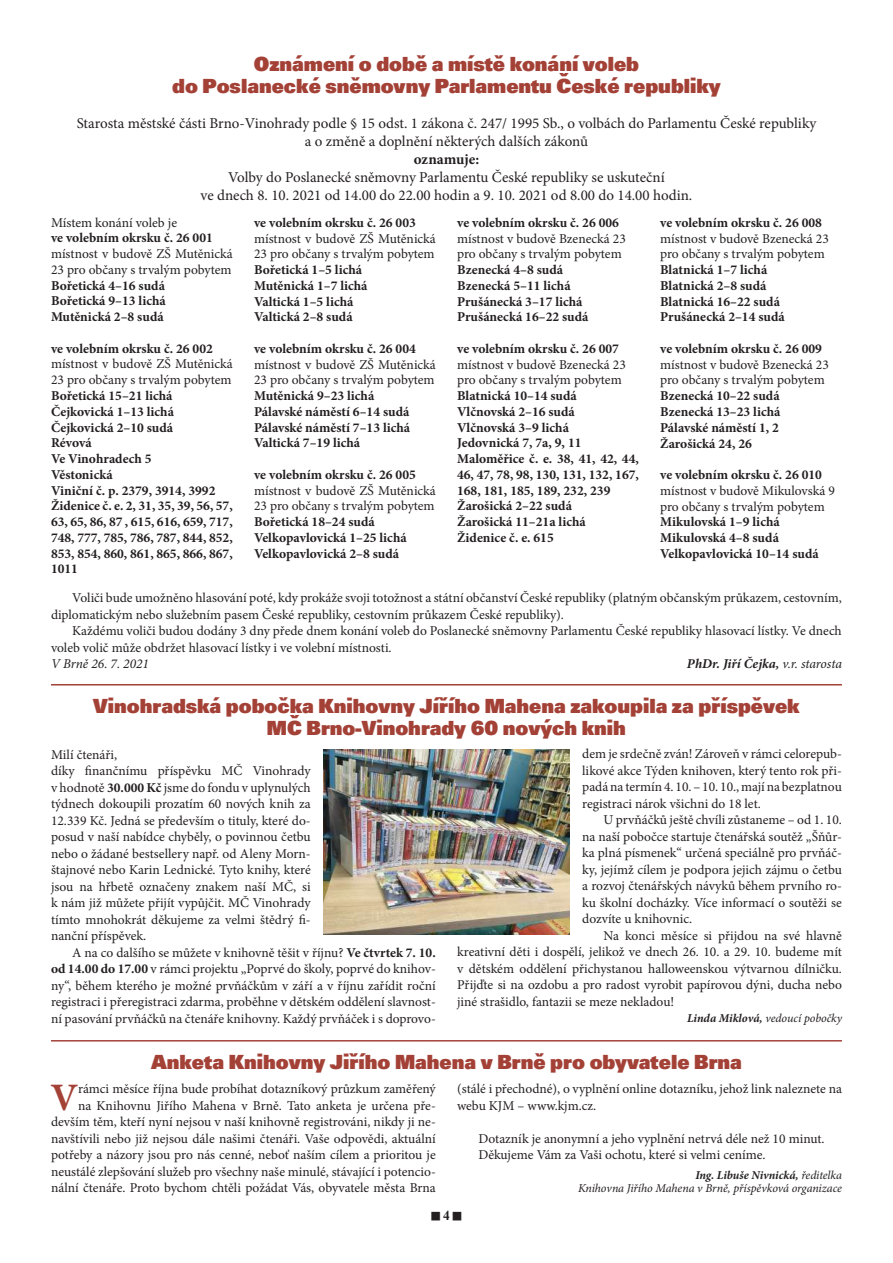
<style>
.page{position:relative;width:893px;height:1263px;background:#fff}
.page>*{position:absolute;margin:0;border:0;box-sizing:border-box;transform-origin:0 0}
.t1{font:700 38.85px "Minion Pro";color:#a44137}
.t2{font:800 21px/22.5px "Unitus DEE";color:#a44137;text-align:center}
.t3{font:15px/18px "Minion Pro";color:#231f20;text-align:center}
.t4{font:700 15px "Minion Pro";color:#231f20}
.t5{font:13.5px/16.5px "Minion Pro";color:#231f20}
.t6{font:700 13.5px/15.8px "Minion Pro";color:#231f20}
.t7{font:italic 700 13.5px "Minion Pro";color:#231f20}
.t8{font:italic 13.5px "Minion Pro";color:#231f20}
.t9{font:700 13.5px "Times New Roman";color:#231f20}
.t10{font:italic 12px/13.5px "Minion Pro";letter-spacing:-.005em;color:#231f20;text-align:right}
.s1{font-weight:400}
.s2{font-weight:700}
</style>
<div class="page">
<img style="left:323px;top:749px;width:246px;height:185px">
<hr style="left:51px;top:1040px;width:791px;height:1px;background:#a44137">
<hr style="left:51px;top:684px;width:791px;height:1px;background:#a44137">
<h2 class="t2" style="left:172px;top:52px;width:550px">Oznámení o době a místě konání voleb<br>do Poslanecké sněmovny Parlamentu České republiky</h2>
<p class="t3" style="left:77px;top:114px;width:741px">Starosta městské části Brno-Vinohrady podle § 15 odst. 1 zákona č. 247/ 1995 Sb., o volbách do Parlamentu České republiky a o změně a doplnění některých dalších zákonů</p>
<p class="t4" style="left:414px;top:148px;width:67px">oznamuje:</p>
<p class="t3" style="left:201px;top:168px;width:493px">Volby do Poslanecké sněmovny Parlamentu České republiky se uskuteční<br>ve dnech 8. 10. 2021 od 14.00 do 22.00 hodin a 9. 10. 2021 od 8.00 do 14.00 hodin.</p>
<p class="t5" style="left:51px;top:214px;width:128px">Místem konání voleb je</p>
<p class="t6" style="left:51px;top:230px;width:163px">ve volebním okrsku č. 26 001</p>
<p class="t5" style="left:51px;top:246px;width:183px;line-height:15.8px">místnost v budově ZŠ Mutěnická<br>23 pro občany s trvalým pobytem</p>
<p class="t6" style="left:51px;top:277px;width:116px;text-align:justify">Bořetická 4–16 sudá Bořetická 9–13 lichá Mutěnická 2–8 sudá</p>
<p class="t6" style="left:51px;top:340px;width:163px">ve volebním okrsku č. 26 002</p>
<p class="t5" style="left:51px;top:356px;width:183px;line-height:15.8px">místnost v budově ZŠ Mutěnická<br>23 pro občany s trvalým pobytem</p>
<p class="t6" style="left:51px;top:388px;width:183px">Bořetická 15–21 lichá<br>Čejkovická 1–13 lichá<br>Čejkovická 2–10 sudá<br>Révová<br>Ve Vinohradech 5<br>Věstonická<br>Viniční č. p. 2379, 3914, 3992<br>Židenice č. e. 2, 31, 35, 39, 56, 57,<br>63, 65, 86, 87 , 615, 616, 659, 717,<br>748, 777, 785, 786, 787, 844, 852,<br>853, 854, 860, 861, 865, 866, 867,<br>1011</p>
<p class="t6" style="left:254px;top:214px;width:163px">ve volebním okrsku č. 26 003</p>
<p class="t5" style="left:254px;top:230px;width:183px;line-height:15.8px">místnost v budově ZŠ Mutěnická<br>23 pro občany s trvalým pobytem</p>
<p class="t6" style="left:254px;top:262px;width:115px">Bořetická 1–5 lichá<br>Mutěnická 1–7 lichá<br>Valtická 1–5 lichá<br>Valtická 2–8 sudá</p>
<p class="t6" style="left:254px;top:340px;width:163px">ve volebním okrsku č. 26 004</p>
<p class="t5" style="left:254px;top:356px;width:183px;line-height:15.8px">místnost v budově ZŠ Mutěnická<br>23 pro občany s trvalým pobytem</p>
<p class="t6" style="left:254px;top:388px;width:158px">Mutěnická 9–23 lichá<br>Pálavské náměstí 6–14 sudá<br>Pálavské náměstí 7–13 lichá<br>Valtická 7–19 lichá</p>
<p class="t6" style="left:254px;top:466px;width:163px">ve volebním okrsku č. 26 005</p>
<p class="t5" style="left:254px;top:482px;width:183px;line-height:15.8px">místnost v budově ZŠ Mutěnická<br>23 pro občany s trvalým pobytem</p>
<p class="t6" style="left:254px;top:514px;width:154px">Bořetická 18–24 sudá<br>Velkopavlovická 1–25 lichá<br>Velkopavlovická 2–8 sudá</p>
<p class="t6" style="left:457px;top:214px;width:163px">ve volebním okrsku č. 26 006</p>
<p class="t5" style="left:457px;top:230px;width:170px;line-height:15.8px">místnost v budově Bzenecká 23 pro občany s trvalým pobytem</p>
<p class="t6" style="left:457px;top:262px;width:133px">Bzenecká 4–8 sudá<br>Bzenecká 5–11 lichá<br>Prušánecká 3–17 lichá<br>Prušánecká 16–22 sudá</p>
<p class="t6" style="left:457px;top:340px;width:163px">ve volebním okrsku č. 26 007</p>
<p class="t5" style="left:457px;top:356px;width:170px;line-height:15.8px">místnost v budově Bzenecká 23 pro občany s trvalým pobytem</p>
<p class="t6" style="left:457px;top:388px;width:183px">Blatnická 10–14 sudá<br>Vlčnovská 2–16 sudá<br>Vlčnovská 3–9 lichá<br>Jedovnická 7, 7a, 9, 11<br>Maloměřice č. e. 38, 41, 42, 44,<br>46, 47, 78, 98, 130, 131, 132, 167,<br>168, 181, 185, 189, 232, 239<br>Žarošická 2–22 sudá<br>Žarošická 11–21a lichá<br>Židenice č. e. 615</p>
<p class="t6" style="left:660px;top:215px;width:163px">ve volebním okrsku č. 26 008</p>
<p class="t5" style="left:660px;top:231px;width:170px;line-height:15.8px">místnost v budově Bzenecká 23 pro občany s trvalým pobytem</p>
<p class="t6" style="left:660px;top:262px;width:126px">Blatnická 1–7 lichá<br>Blatnická 2–8 sudá<br>Blatnická 16–22 sudá<br>Prušánecká 2–14 sudá</p>
<p class="t6" style="left:660px;top:341px;width:163px">ve volebním okrsku č. 26 009</p>
<p class="t5" style="left:660px;top:357px;width:170px;line-height:15.8px">místnost v budově Bzenecká 23 pro občany s trvalým pobytem</p>
<p class="t6" style="left:660px;top:388px;width:122px;text-align:justify">Bzenecká 10–22 sudá Bzenecká 13–23 lichá Pálavské náměstí 1, 2<br>Žarošická 24, 26</p>
<p class="t6" style="left:660px;top:467px;width:163px">ve volebním okrsku č. 26 010</p>
<p class="t5" style="left:660px;top:483px;width:176px;line-height:15.8px">místnost v budově Mikulovská 9 pro občany s trvalým pobytem</p>
<p class="t6" style="left:660px;top:514px;width:160px">Mikulovská 1–9 lichá<br>Mikulovská 4–8 sudá<br>Velkopavlovická 10–14 sudá</p>
<p class="t5" style="left:51px;top:590px;width:792px;text-indent:21px">Voliči bude umožněno hlasování poté, kdy prokáže svoji totožnost a státní občanství České republiky (platným občanským průkazem, cestovním, diplomatickým nebo služebním pasem České republiky, cestovním průkazem České republiky).</p>
<p class="t5" style="left:51px;top:623px;width:792px;text-indent:21px">Každému voliči budou dodány 3 dny přede dnem konání voleb do Poslanecké sněmovny Parlamentu České republiky hlasovací lístky. Ve dnech voleb volič může obdržet hlasovací lístky i ve volební místnosti.</p>
<p class="t8" style="left:51px;top:655px;width:100px">V Brně 26. 7. 2021</p>
<p class="t7" style="left:687px;top:654px;width:156px">PhDr. Jiří Čejka, <span class="s1">v.r. starosta</span></p>
<h2 class="t2" style="left:93px;top:694px;width:708px">Vinohradská pobočka Knihovny Jířího Mahena zakoupila za příspěvek<br>MČ Brno-Vinohrady 60 nových knih</h2>
<p class="t5" style="left:51px;top:746px;width:261px">Milí čtenáři,<br>díky finančnímu příspěvku MČ Vinohrady v hodnotě <span class="s2">30.000 Kč</span> jsme do fondu v uplynulých týdnech dokoupili prozatím 60 nových knih za 12.339 Kč. Jedná se především o tituly, které do&shy;posud v naší nabídce chyběly, o povinnou četbu nebo o žádané bestsellery např. od Aleny Morn&shy;štajnové nebo Karin Lednické. Tyto knihy, které jsou na hřbetě označeny znakem naší MČ, si k nám již můžete přijít vypůjčit. MČ Vinohrady tímto mnohokrát děkujeme za velmi štědrý fi&shy;nanční příspěvek.</p>
<p class="t5" style="left:51px;top:944px;width:386px;text-align:justify;text-indent:21px">A na co dalšího se můžete v knihovně těšit v říjnu? <span class="s2">Ve čtvrtek 7. 10. od 14.00 do 17.00</span> v rámci projektu „Poprvé do školy, poprvé do knihov&shy;ny“, během kterého je možné prvňáčkům v září a v říjnu zařídit roční registraci i přeregistraci zdarma, proběhne v dětském oddělení slavnost&shy;ní pasování prvňáčků na čtenáře knihovny. Každý prvňáček i s doprovo-</p>
<p class="t5" style="left:582px;top:746px;width:261px;text-align:justify">dem je srdečně zván! Zároveň v rámci celorepub&shy;likové akce Týden knihoven, který tento rok při&shy;padá na termín 4. 10. – 10. 10., mají na bezplatnou registraci nárok všichni do 18 let.</p>
<p class="t5" style="left:582px;top:812px;width:261px;text-align:justify;text-indent:21px">U prvňáčků ještě chvíli zůstaneme – od 1. 10. na naší pobočce startuje čtenářská soutěž „Šňůr&shy;ka plná písmenek“ určená speciálně pro prvňáč&shy;ky, jejímž cílem je podpora jejich zájmu o četbu a rozvoj čtenářských návyků během prvního ro&shy;ku školní docházky. Více informací o soutěži se dozvíte u knihovnic.</p>
<p class="t5" style="left:457px;top:927px;width:386px;text-align:justify;text-indent:146px">Na konci měsíce si přijdou na své hlavně kreativní děti i dospělí, jelikož ve dnech 26. 10. a 29. 10. budeme mít v dětském oddělení přichystanou halloweenskou výtvarnou dílničku.<br>Přijďte si na ozdobu a pro radost vyrobit papírovou dýni, ducha nebo jiné strašidlo, fantazii se meze nekladou!</p>
<p class="t10" style="left:687px;top:1012px;width:156px"><span class="s2">Linda Miklová,</span> vedoucí pobočky</p>
<h2 class="t2" style="left:151px;top:1051px;width:592px">Anketa Knihovny Jiřího Mahena v Brně pro obyvatele Brna</h2>
<p class="t5" style="left:457px;top:1081px;width:386px">(stálé i přechodné), o vyplnění online dotazníku, jehož link naleznete na webu KJM – www.kjm.cz.</p>
<p class="t5" style="left:478px;top:1130px;width:348px">Dotazník je anonymní a jeho vyplnění netrvá déle než 10 minut.<br>Děkujeme Vám za Vaši ochotu, které si velmi ceníme.</p>
<p class="t10" style="left:578px;top:1168px;width:265px"><span class="s2">Ing. Libuše Nivnická,</span> ředitelka<br>Knihovna Jiřího Mahena v Brně, příspěvková organizace</p>
<p class="t5" style="left:51px;top:1081px;width:386px;text-align:right">rámci měsíce října bude probíhat dotazníkový průzkum zaměřený<br>na Knihovnu Jiřího Mahena v Brně. Tato anketa je určena pře&shy;devším těm, kteří nyní nejsou v naší knihovně registrováni, nikdy ji ne&shy;navštívili nebo již nejsou dále našimi čtenáři. Vaše odpovědi, aktuální potřeby a názory jsou pro nás cenné, neboť naším cílem a prioritou je neustálé zlepšování služeb pro všechny naše minulé, stávající i potencio&shy;nální čtenáře. Proto bychom chtěli požádat Vás, obyvatele města Brna</p>
<h1 class="t1" style="left:50px;top:1070px;width:29px">V</h1>
<p class="t9" style="left:431px;top:1206px;width:32px">■4■</p>
</div>
